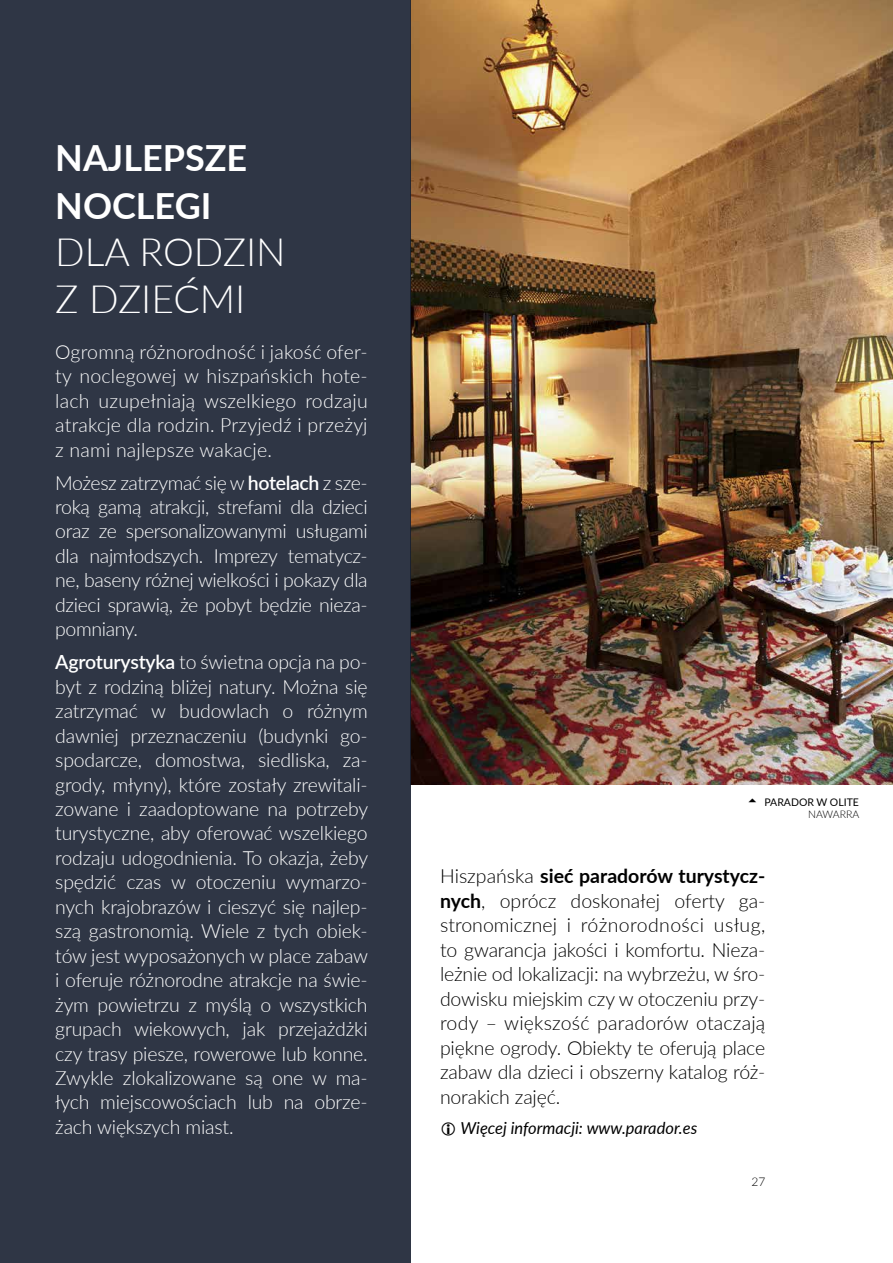
<style>
.page{position:relative;width:893px;height:1263px;background:#fff}
.page>*{position:absolute;margin:0;border:0;box-sizing:border-box;transform-origin:0 0}
.t1{font:300 39px/47.2px "Lato";color:#fff}
.t2{font:700 36px/47.2px "Lato";color:#fff}
.t3{font:300 19.5px/24.5px "Lato";letter-spacing:-.01em;color:#fff;text-align:justify}
.t4{font:300 19.5px/24.5px "Lato";letter-spacing:-.01em;color:#000;text-align:justify}
.t5{font:italic 16.5px "Lato";color:#000}
.t6{font:300 12px "Lato";color:#000}
.t7{font:10.5px "Lato";color:#000}
.t8{font:300 10.5px "Lato";color:#000}
.s1{font-weight:600}
.s2{font-weight:700}
</style>
<div class="page">
<img style="left:410px;top:0;width:483px;height:784px">
<div style="left:0;top:0;width:410px;height:1263px;background:#2f3645"></div>
<h2 class="t2" style="left:55px;top:133px;width:194px">NAJLEPSZE<br>NOCLEGI</h2>
<h1 class="t1" style="left:55px;top:227px;width:232px">DLA RODZIN<br>Z DZIEĆMI</h1>
<p class="t3" style="left:55px;top:339px;width:314px">Ogromną różnorodność i jakość ofer&shy;ty noclegowej w hiszpańskich hote&shy;lach uzupełniają wszelkiego rodzaju atrakcje dla rodzin. Przyjedź i przeżyj z nami najlepsze wakacje.</p>
<p class="t3" style="left:55px;top:470px;width:314px">Możesz zatrzymać się w <span class="s1">hotelach</span> z sze&shy;roką gamą atrakcji, strefami dla dzieci oraz ze spersonalizowanymi usługami dla najmłodszych. Imprezy tematycz&shy;ne, baseny różnej wielkości i pokazy dla dzieci sprawią, że pobyt będzie nieza&shy;pomniany.</p>
<p class="t3" style="left:55px;top:649px;width:314px"><span class="s1">Agroturystyka</span> to świetna opcja na po&shy;byt z rodziną bliżej natury. Można się zatrzymać w budowlach o różnym dawniej przeznaczeniu (budynki go&shy;spodarcze, domostwa, siedliska, za&shy;grody, młyny), które zostały zrewitali&shy;zowane i zaadoptowane na potrzeby turystyczne, aby oferować wszelkiego rodzaju udogodnienia. To okazja, żeby spędzić czas w otoczeniu wymarzo&shy;nych krajobrazów i cieszyć się najlep&shy;szą gastronomią. Wiele z tych obiek&shy;tów jest wyposażonych w place zabaw i oferuje różnorodne atrakcje na świe&shy;żym powietrzu z myślą o wszystkich grupach wiekowych, jak przejażdżki czy trasy piesze, rowerowe lub konne.<br>Zwykle zlokalizowane są one w ma&shy;łych miejscowościach lub na obrze&shy;żach większych miast.</p>
<p class="t7" style="left:764px;top:794px;width:96px">PARADOR W OLITE</p>
<p class="t8" style="left:808px;top:807px;width:53px">NAWARRA</p>
<p class="t4" style="left:440px;top:863px;width:327px">Hiszpańska <span class="s2">sieć paradorów turystycz&shy;nych</span>, oprócz doskonałej oferty ga&shy;stronomicznej i różnorodności usług, to gwarancja jakości i komfortu. Nieza&shy;leżnie od lokalizacji: na wybrzeżu, w śro&shy;dowisku miejskim czy w otoczeniu przy&shy;rody – większość paradorów otaczają piękne ogrody. Obiekty te oferują place zabaw dla dzieci i obszerny katalog róż&shy;norakich zajęć.</p>
<p class="t5" style="left:460px;top:1116px;width:238px">Więcej informacji: www.parador.es</p>
<p class="t6" style="left:751px;top:1173px;width:15px">27</p>
</div>
